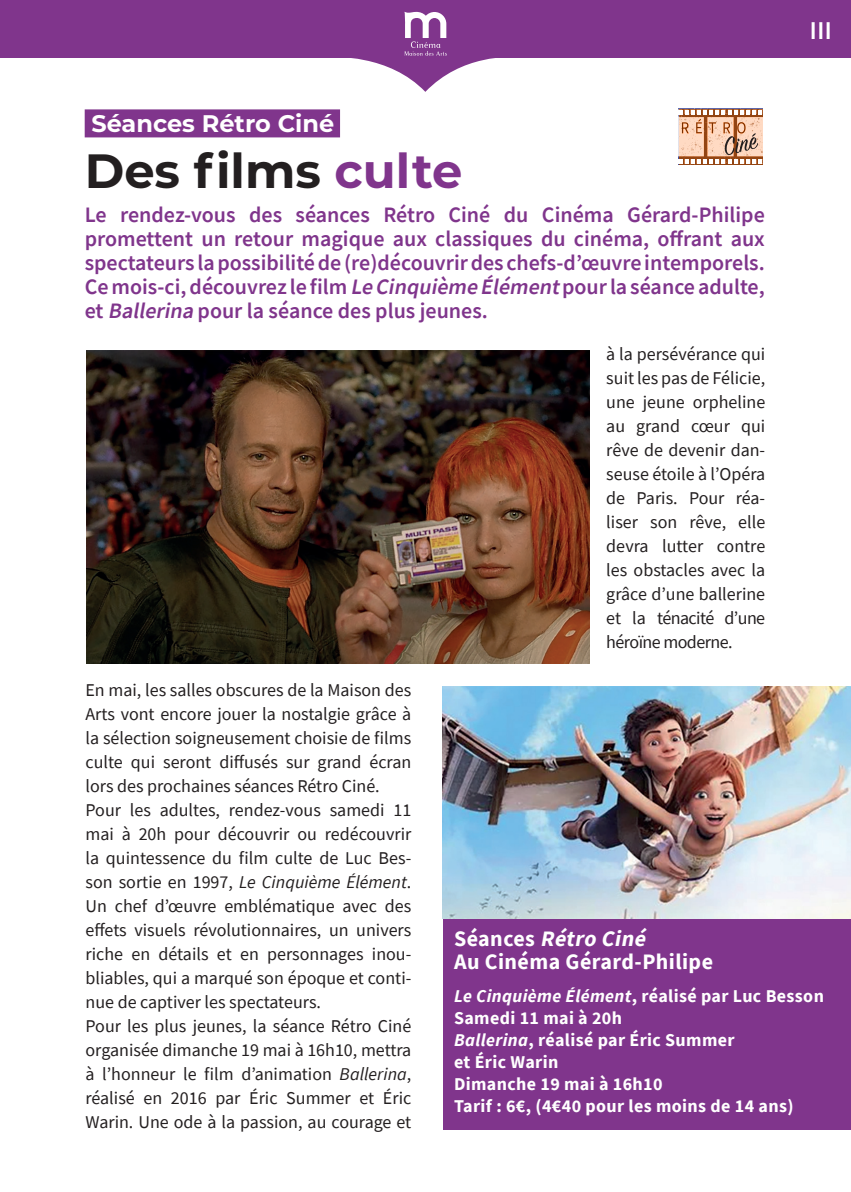
<style>
.page{position:relative;width:851px;height:1192px;background:#fff}
.page>*{position:absolute;margin:0;border:0;box-sizing:border-box;transform-origin:0 0}
.t1{font:700 48px "Montserrat";color:#231f20}
.t2{font:700 24px "Montserrat";color:#fff}
.t3{font:500 24px "Gotham";color:#fff}
.t4{font:600 22px/24px "Source Sans Pro";color:#80358c;text-align:justify}
.t5{font:700 22px "Source Sans Pro";letter-spacing:.02em;color:#fff}
.t6{font:italic 700 22px "Source Sans Pro";color:#fff}
.t7{font:18px/24px "Source Sans Pro";color:#231f20;text-align:justify}
.t8{font:700 18px/22px "Source Sans Pro";letter-spacing:.02em;color:#fff}
.s1{color:#80358c}
.s2{font-style:italic}
.s3{font-style:normal}
</style>
<div class="page">
<div style="left:443px;top:918px;width:408px;height:211px;background:#80358c"></div>
<div style="left:85px;top:109px;width:255px;height:28px;background:#80358c"></div>
<div style="left:0;top:0;width:851px;height:58px;background:#80358c"></div>
<svg style="left:351px;top:12px;width:144px;height:80px"></svg>
<img style="left:87px;top:350px;width:502px;height:313px">
<svg style="left:679px;top:109px;width:83px;height:55px"></svg>
<svg style="left:679px;top:110px;width:83px;height:53px"></svg>
<img style="left:443px;top:686px;width:408px;height:232px">
<p class="t2" style="left:91px;top:106px;width:244px">Séances Rétro Ciné</p>
<p class="t1" style="left:85px;top:136px;width:379px">Des films <span class="s1">culte</span></p>
<p class="t4" style="left:85px;top:202px;width:682px">Le rendez-vous des séances Rétro Ciné du Cinéma Gérard-Philipe promettent un retour magique aux classiques du cinéma, offrant aux spectateurs la possibilité de (re)découvrir des chefs-d’œuvre intemporels.<br>Ce mois-ci, découvrez le film <span class="s2">Le Cinquième Élément</span>pour la séance adulte, et <span class="s2">Ballerina</span> pour la séance des plus jeunes.</p>
<p class="t7" style="left:606px;top:342px;width:160px">à la persévérance qui suit les pas de Félicie, une jeune orpheline au grand cœur qui rêve de devenir dan&shy;seuse étoile à l’Opéra de Paris. Pour réa&shy;liser son rêve, elle devra lutter contre les obstacles avec la grâce d’une ballerine et la ténacité d’une héroïne moderne.</p>
<p class="t3" style="left:809px;top:15px;width:24px">III</p>
<p class="t7" style="left:86px;top:678px;width:327px">En mai, les salles obscures de la Maison des Arts vont encore jouer la nostalgie grâce à la sélection soigneusement choisie de films culte qui seront diffusés sur grand écran lors des prochaines séances Rétro Ciné.</p>
<p class="t7" style="left:86px;top:798px;width:327px">Pour les adultes, rendez-vous samedi 11 mai à 20h pour découvrir ou redécouvrir la quintessence du film culte de Luc Bes&shy;son sortie en 1997, <span class="s2">Le Cinquième Élément</span>.<br>Un chef d’œuvre emblématique avec des effets visuels révolutionnaires, un univers riche en détails et en personnages inou&shy;bliables, qui a marqué son époque et conti&shy;nue de captiver les spectateurs.</p>
<p class="t7" style="left:86px;top:1014px;width:327px">Pour les plus jeunes, la séance Rétro Ciné organisée dimanche 19 mai à 16h10, mettra à l’honneur le film d’animation <span class="s2">Ballerina</span>, réalisé en 2016 par Éric Summer et Éric Warin. Une ode à la passion, au courage et</p>
<p class="t6" style="left:454px;top:924px;width:198px"><span class="s3">S é a n ce s</span> Rétro Ciné</p>
<p class="t5" style="left:454px;top:946px;width:261px">Au Cinéma Gérard-Philipe</p>
<p class="t8" style="left:454px;top:984px;width:371px"><span class="s2">Le Cinquième Élément</span>, réalisé par Luc Besson</p>
<p class="t8" style="left:454px;top:1006px;width:170px">Samedi 11 mai à 20h</p>
<p class="t8" style="left:454px;top:1028px;width:282px"><span class="s2">Ballerina</span>, réalisé par Éric Summer et Éric Warin</p>
<p class="t8" style="left:454px;top:1072px;width:210px">Dimanche 19 mai à 16h10</p>
<p class="t8" style="left:454px;top:1094px;width:341px">Tarif : 6€, (4€40 pour les moins de 14 ans)</p>
</div>
